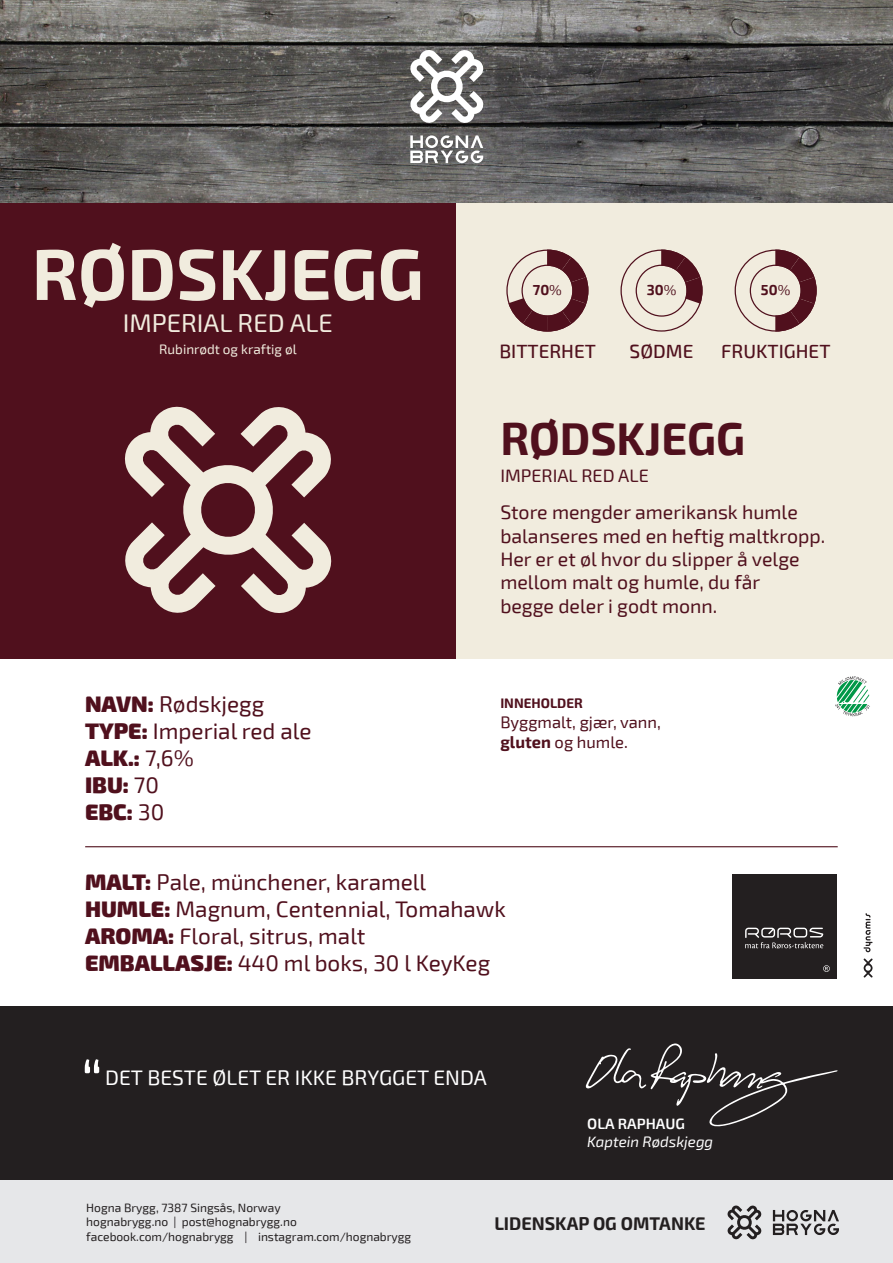
<style>
.page{position:relative;width:893px;height:1263px;background:#fff}
.page>*{position:absolute;margin:0;border:0;box-sizing:border-box;transform-origin:0 0}
.t1{font:700 72px "Exo 2";color:#f1ecde}
.t2{font:60px "Exo 2";color:#fff}
.t3{font:700 45px "Exo 2";color:#50101d}
.t4{font:25.5px "Exo 2";color:#f1ecde}
.t5{font:22.5px "Exo 2";color:#50101d}
.t6{font:900 22.5px "Exo 2";color:#50101d}
.t7{font:21px "Exo 2";color:#fff}
.t8{font:19.5px "Exo 2";color:#50101d}
.t9{font:500 19.05px "Exo 2";color:#50101d}
.t10{font:700 18px "Exo 2";color:#231f20}
.t11{font:18px "Exo 2";color:#50101d}
.t12{font:16.5px "Exo 2";color:#50101d}
.t13{font:italic 15px "Exo 2";color:#fff}
.t14{font:600 15px "Exo 2";color:#fff}
.t15{font:700 14.25px "Exo 2";color:#50101d}
.t16{font:13.5px "Exo 2";color:#f1ecde}
.t17{font:700 13.5px "Exo 2";color:#50101d}
.t18{font:12px "Exo 2";color:#231f20}
.s1{font-weight:900}
.s2{font-weight:400}
.s3{font-weight:700}
</style>
<div class="page">
<img style="left:0;top:0;width:893px;height:203px">
<div style="left:0;top:1006px;width:893px;height:174px;background:#231f20"></div>
<div style="left:456px;top:203px;width:437px;height:456px;background:#f1ecde"></div>
<div style="left:0;top:203px;width:456px;height:456px;background:#50101d"></div>
<svg style="left:586px;top:1043px;width:252px;height:84px"></svg>
<svg style="left:864px;top:958px;width:8px;height:19px"></svg>
<svg style="left:864px;top:913px;width:8px;height:39px"></svg>
<svg style="left:124px;top:406px;width:208px;height:207px"></svg>
<svg style="left:409px;top:49px;width:75px;height:75px"></svg>
<svg style="left:410px;top:135px;width:73px;height:28px"></svg>
<hr style="left:85px;top:846px;width:753px;height:1px;background:#50101d">
<div style="left:732px;top:874px;width:104px;height:104px;background:#231f20"></div>
<svg style="left:745px;top:928px;width:78px;height:21px"></svg>
<svg style="left:823px;top:965px;width:7px;height:7px"></svg>
<div style="left:0;top:1180px;width:893px;height:83px;background:#e6e7e9"></div>
<svg style="left:727px;top:1205px;width:35px;height:35px"></svg>
<svg style="left:773px;top:1210px;width:66px;height:25px"></svg>
<svg style="left:835px;top:676px;width:35px;height:40px"></svg>
<svg style="left:735px;top:250px;width:82px;height:82px"></svg>
<svg style="left:620px;top:250px;width:83px;height:82px"></svg>
<svg style="left:506px;top:250px;width:82px;height:82px"></svg>
<p class="t1" style="left:32px;top:232px;width:394px">RØDSKJEGG</p>
<p class="t4" style="left:123px;top:308px;width:212px">IMPERIAL RED ALE</p>
<p class="t16" style="left:159px;top:341px;width:139px">Rubinrødt og kraftig øl</p>
<p class="t5" style="left:85px;top:691px;width:181px"><span class="s1">NAVN:</span> Rødskjegg</p>
<p class="t5" style="left:85px;top:718px;width:228px"><span class="s1">TYPE:</span> Imperial red ale</p>
<p class="t6" style="left:85px;top:744px;width:110px">ALK.: <span class="s2">7,6%</span></p>
<p class="t6" style="left:85px;top:771px;width:75px">IBU: <span class="s2">70</span></p>
<p class="t6" style="left:85px;top:798px;width:81px">EBC: <span class="s2">30</span></p>
<p class="t15" style="left:533px;top:282px;width:31px">70<span class="s2">%</span></p>
<p class="t9" style="left:499px;top:340px;width:98px">BITTERHET</p>
<p class="t15" style="left:647px;top:282px;width:31px">30<span class="s2">%</span></p>
<p class="t9" style="left:630px;top:340px;width:65px">SØDME</p>
<p class="t15" style="left:761px;top:282px;width:31px">50<span class="s2">%</span></p>
<p class="t9" style="left:721px;top:340px;width:111px">FRUKTIGHET</p>
<p class="t3" style="left:500px;top:412px;width:246px">RØDSKJEGG</p>
<p class="t11" style="left:500px;top:465px;width:150px">IMPERIAL RED ALE</p>
<p class="t8" style="left:500px;top:501px;width:299px">Store mengder amerikansk humle</p>
<p class="t8" style="left:500px;top:524px;width:326px">balanseres med en heftig maltkropp.</p>
<p class="t8" style="left:500px;top:548px;width:301px">Her er et øl hvor du slipper å velge</p>
<p class="t8" style="left:500px;top:571px;width:262px">mellom malt og humle, du får</p>
<p class="t8" style="left:500px;top:594px;width:219px">begge deler i godt monn.</p>
<p class="t17" style="left:500px;top:695px;width:84px">INNEHOLDER</p>
<p class="t12" style="left:500px;top:712px;width:162px">Byggmalt, gjær, vann,</p>
<p class="t12" style="left:500px;top:732px;width:129px"><span class="s3">gluten</span> og humle.</p>
<p class="t5" style="left:85px;top:869px;width:343px"><span class="s1">MALT:</span> Pale, münchener, karamell</p>
<p class="t5" style="left:85px;top:896px;width:422px"><span class="s1">HUMLE:</span> Magnum, Centennial, Tomahawk</p>
<p class="t5" style="left:85px;top:923px;width:282px"><span class="s1">AROMA:</span> Floral, sitrus, malt</p>
<p class="t5" style="left:85px;top:950px;width:407px"><span class="s1">EMBALLASJE:</span> 440 ml boks, 30 l KeyKeg</p>
<p class="t2" style="left:81px;top:1047px;width:24px">“</p>
<p class="t7" style="left:105px;top:1065px;width:383px">DET BESTE ØLET ER IKKE BRYGGET ENDA</p>
<p class="t14" style="left:587px;top:1114px;width:99px">OLA RAPHAUG</p>
<p class="t13" style="left:587px;top:1133px;width:127px">Kaptein Rødskjegg</p>
<p class="t18" style="left:86px;top:1200px;width:196px">Hogna Brygg, 7387 Singsås, Norway</p>
<p class="t18" style="left:86px;top:1215px;width:212px">hognabrygg.no | post@hognabrygg.no</p>
<p class="t18" style="left:86px;top:1229px;width:326px">facebook.com/hognabrygg | instagram.com/hognabrygg</p>
<p class="t10" style="left:494px;top:1213px;width:213px">LIDENSKAP OG OMTANKE</p>
</div>
